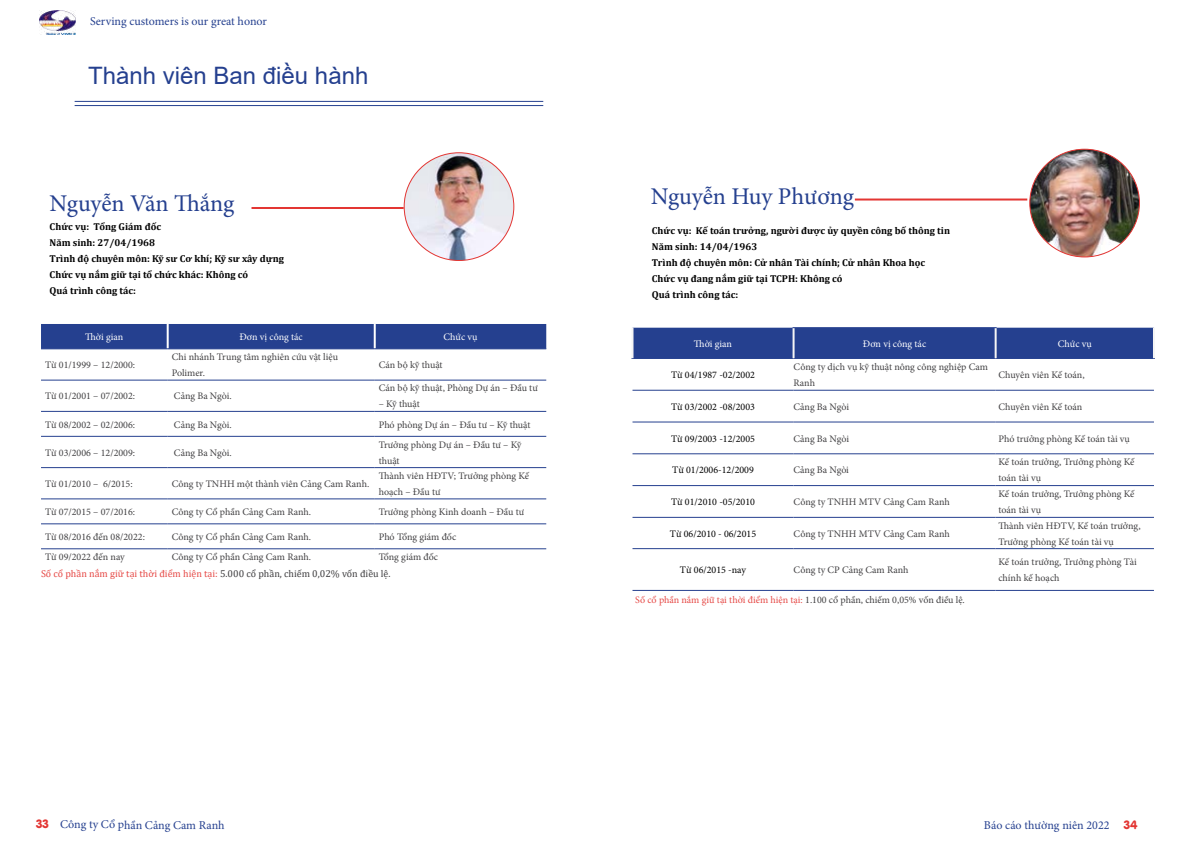
<style>
.page{position:relative;width:1191px;height:842px;background:#fff}
.page>*{position:absolute;margin:0;border:0;box-sizing:border-box;transform-origin:0 0}
.t1{font:24px "Minion Pro";letter-spacing:-.005em;color:#25408f}
.t2{font:24px "Arial";color:#25408f}
.t3{font:12px "Minion Pro";color:#25408f}
.t4{font:700 12px "UVN Van";color:#e33633}
.t5{font:10px/16px "Minion Pro";color:#414042}
.t6{font:700 10px/16px "Cambria";color:#000}
.t7{font:10px "Minion Pro";color:#000}
.t8{font:10px "Cambria";color:#e64a47}
.t9{font:10px "Minion Pro";color:#e64a47}
.t10{font:10px "Minion Pro";color:#fff}
.s1{color:#414042}
.s2{font-family:"UVN Van";font-weight:700;color:#e33633}
</style>
<div class="page">
<hr style="left:75px;top:101px;width:468px;height:1px;background:#25408f">
<hr style="left:75px;top:105px;width:468px;height:1px;background:#25408f">
<hr style="left:251px;top:207px;width:153px;height:2px;background:#e33633">
<div style="left:42px;top:325px;width:504px;height:24px;background:#25408f"></div>
<hr style="left:167px;top:324px;width:2px;height:25px;background:#fff">
<hr style="left:374px;top:324px;width:2px;height:25px;background:#fff">
<hr style="left:41px;top:349px;width:127px;height:1px;background:#25408f">
<hr style="left:168px;top:349px;width:207px;height:1px;background:#25408f">
<hr style="left:375px;top:349px;width:171px;height:1px;background:#25408f">
<hr style="left:41px;top:380px;width:127px;height:1px;background:#25408f">
<hr style="left:168px;top:380px;width:207px;height:1px;background:#25408f">
<hr style="left:375px;top:380px;width:171px;height:1px;background:#25408f">
<hr style="left:41px;top:411px;width:127px;height:1px;background:#25408f">
<hr style="left:168px;top:411px;width:207px;height:1px;background:#25408f">
<hr style="left:375px;top:411px;width:171px;height:1px;background:#25408f">
<hr style="left:41px;top:436px;width:127px;height:1px;background:#25408f">
<hr style="left:168px;top:436px;width:207px;height:1px;background:#25408f">
<hr style="left:375px;top:436px;width:171px;height:1px;background:#25408f">
<hr style="left:41px;top:467px;width:127px;height:1px;background:#25408f">
<hr style="left:168px;top:467px;width:207px;height:1px;background:#25408f">
<hr style="left:375px;top:467px;width:171px;height:1px;background:#25408f">
<hr style="left:41px;top:498px;width:127px;height:1px;background:#25408f">
<hr style="left:168px;top:498px;width:207px;height:1px;background:#25408f">
<hr style="left:375px;top:498px;width:171px;height:1px;background:#25408f">
<hr style="left:41px;top:523px;width:127px;height:1px;background:#25408f">
<hr style="left:168px;top:523px;width:207px;height:1px;background:#25408f">
<hr style="left:375px;top:523px;width:171px;height:1px;background:#25408f">
<hr style="left:41px;top:549px;width:127px;height:1px;background:#25408f">
<hr style="left:168px;top:549px;width:207px;height:1px;background:#25408f">
<hr style="left:375px;top:549px;width:171px;height:1px;background:#25408f">
<div style="left:40px;top:323px;width:514px;height:288px;border:1px solid #fff"></div>
<img style="left:404px;top:153px;width:110px;height:107px">
<div style="left:633px;top:328px;width:520px;height:30px;background:#25408f"></div>
<hr style="left:792px;top:327px;width:204px;height:1px;background:#25408f">
<hr style="left:631px;top:358px;width:162px;height:1px;background:#25408f">
<hr style="left:793px;top:358px;width:202px;height:1px;background:#25408f">
<hr style="left:995px;top:358px;width:160px;height:1px;background:#25408f">
<hr style="left:632px;top:390px;width:161px;height:1px;background:#25408f">
<hr style="left:793px;top:390px;width:202px;height:1px;background:#25408f">
<hr style="left:995px;top:390px;width:159px;height:1px;background:#25408f">
<hr style="left:632px;top:422px;width:161px;height:1px;background:#25408f">
<hr style="left:793px;top:422px;width:202px;height:1px;background:#25408f">
<hr style="left:995px;top:422px;width:159px;height:1px;background:#25408f">
<hr style="left:632px;top:453px;width:161px;height:1px;background:#25408f">
<hr style="left:793px;top:453px;width:202px;height:1px;background:#25408f">
<hr style="left:995px;top:453px;width:159px;height:1px;background:#25408f">
<hr style="left:632px;top:485px;width:161px;height:1px;background:#25408f">
<hr style="left:793px;top:485px;width:202px;height:1px;background:#25408f">
<hr style="left:995px;top:485px;width:159px;height:1px;background:#25408f">
<hr style="left:632px;top:517px;width:161px;height:1px;background:#25408f">
<hr style="left:793px;top:517px;width:202px;height:1px;background:#25408f">
<hr style="left:995px;top:517px;width:159px;height:1px;background:#25408f">
<hr style="left:632px;top:548px;width:161px;height:1px;background:#25408f">
<hr style="left:793px;top:548px;width:202px;height:1px;background:#25408f">
<hr style="left:995px;top:548px;width:159px;height:1px;background:#25408f">
<hr style="left:632px;top:590px;width:161px;height:1px;background:#25408f">
<hr style="left:793px;top:590px;width:202px;height:1px;background:#25408f">
<hr style="left:995px;top:590px;width:159px;height:1px;background:#25408f">
<hr style="left:631px;top:328px;width:2px;height:30px;background:#f5f5f5">
<hr style="left:792px;top:328px;width:2px;height:30px;background:#f5f5f5">
<hr style="left:994px;top:328px;width:2px;height:30px;background:#f5f5f5">
<hr style="left:1153px;top:328px;width:2px;height:30px;background:#f5f5f5">
<hr style="left:855px;top:199px;width:172px;height:2px;background:#e33633">
<img style="left:1029px;top:149px;width:110px;height:108px">
<img style="left:39px;top:11px;width:37px;height:23px">
<p class="t3" style="left:90px;top:13px;width:178px">Serving customers is our great honor</p>
<h1 class="t2" style="left:88px;top:59px;width:282px">Thành viên Ban điều hành</h1>
<h1 class="t1" style="left:50px;top:187px;width:186px">Nguyễn Văn Thắng</h1>
<p class="t6" style="left:50px;top:219px;width:236px">Chức vụ: Tổng Giám đốc<br>Năm sinh: 27/04/1968<br>Trình độ chuyên môn: Kỹ sư Cơ khí; Kỹ sư xây dựng<br>Chức vụ nắm giữ tại tổ chức khác: Không có<br>Quá trình công tác:</p>
<p class="t10" style="left:85px;top:330px;width:40px">Thời gian</p>
<p class="t10" style="left:239px;top:330px;width:65px">Đơn vị công tác</p>
<p class="t10" style="left:443px;top:330px;width:35px">Chức vụ</p>
<p class="t5" style="left:45px;top:357px;width:92px">Từ 01/1999 – 12/2000:</p>
<p class="t5" style="left:172px;top:349px;width:168px">Chi nhánh Trung tâm nghiên cứu vật liệu<br>Polimer.</p>
<p class="t5" style="left:379px;top:357px;width:65px">Cán bộ kỹ thuật</p>
<p class="t5" style="left:45px;top:388px;width:92px">Từ 01/2001 – 07/2002:</p>
<p class="t5" style="left:174px;top:388px;width:59px">Cảng Ba Ngòi.</p>
<p class="t5" style="left:379px;top:380px;width:161px">Cán bộ kỹ thuật, Phòng Dự án – Đầu tư</p>
<p class="t5" style="left:379px;top:396px;width:43px">– Kỹ thuật</p>
<p class="t5" style="left:45px;top:416px;width:92px">Từ 08/2002 – 02/2006:</p>
<p class="t5" style="left:174px;top:416px;width:59px">Cảng Ba Ngòi.</p>
<p class="t5" style="left:379px;top:416px;width:153px">Phó phòng Dự án – Đầu tư – Kỹ thuật</p>
<p class="t5" style="left:45px;top:444px;width:92px">Từ 03/2006 – 12/2009:</p>
<p class="t5" style="left:174px;top:444px;width:59px">Cảng Ba Ngòi.</p>
<p class="t5" style="left:379px;top:436px;width:144px">Trưởng phòng Dự án – Đầu tư – Kỹ thuật</p>
<p class="t5" style="left:45px;top:476px;width:89px">Từ 01/2010 – 6/2015:</p>
<p class="t5" style="left:172px;top:476px;width:199px">Công ty TNHH một thành viên Cảng Cam Ranh.</p>
<p class="t5" style="left:379px;top:468px;width:152px">Thành viên HĐTV; Trưởng phòng Kế hoạch – Đầu tư</p>
<p class="t5" style="left:45px;top:504px;width:92px">Từ 07/2015 – 07/2016:</p>
<p class="t5" style="left:172px;top:504px;width:141px">Công ty Cổ phần Cảng Cam Ranh.</p>
<p class="t5" style="left:379px;top:504px;width:147px">Trưởng phòng Kinh doanh – Đầu tư</p>
<p class="t5" style="left:45px;top:529px;width:101px">Từ 08/2016 đến 08/2022:</p>
<p class="t5" style="left:172px;top:529px;width:141px">Công ty Cổ phần Cảng Cam Ranh.</p>
<p class="t5" style="left:379px;top:529px;width:79px">Phó Tổng giám đốc</p>
<p class="t5" style="left:45px;top:549px;width:81px">Từ 09/2022 đến nay</p>
<p class="t5" style="left:172px;top:549px;width:141px">Công ty Cổ phần Cảng Cam Ranh.</p>
<p class="t5" style="left:379px;top:549px;width:61px">Tổng giám đốc</p>
<p class="t8" style="left:41px;top:567px;width:351px">Số cổ phần nắm giữ tại thời điểm hiện tại: <span class="s1">5.000 cổ phần, chiếm 0,02% vốn điều lệ.</span></p>
<h1 class="t1" style="left:651px;top:180px;width:205px">Nguyễn Huy Phương</h1>
<p class="t6" style="left:652px;top:222px;width:300px">Chức vụ: Kế toán trưởng, người được ủy quyền công bố thông tin Năm sinh: 14/04/1963<br>Trình độ chuyên môn: Cử nhân Tài chính; Cử nhân Khoa học Chức vụ đang nắm giữ tại TCPH: Không có<br>Quá trình công tác:</p>
<p class="t10" style="left:694px;top:337px;width:40px">Thời gian</p>
<p class="t10" style="left:863px;top:337px;width:65px">Đơn vị công tác</p>
<p class="t10" style="left:1057px;top:337px;width:35px">Chức vụ</p>
<p class="t7" style="left:671px;top:368px;width:85px">Từ 04/1987 -02/2002</p>
<p class="t5" style="left:793px;top:359px;width:196px">Công ty dịch vụ kỹ thuật nông công nghiệp Cam<br>Ranh</p>
<p class="t5" style="left:998px;top:367px;width:88px">Chuyên viên Kế toán,</p>
<p class="t7" style="left:671px;top:400px;width:85px">Từ 03/2002 -08/2003</p>
<p class="t5" style="left:793px;top:399px;width:57px">Cảng Ba Ngòi</p>
<p class="t5" style="left:998px;top:399px;width:85px">Chuyên viên Kế toán</p>
<p class="t7" style="left:671px;top:432px;width:85px">Từ 09/2003 -12/2005</p>
<p class="t5" style="left:793px;top:430px;width:57px">Cảng Ba Ngòi</p>
<p class="t5" style="left:998px;top:430px;width:133px">Phó trưởng phòng Kế toán tài vụ</p>
<p class="t7" style="left:672px;top:463px;width:83px">Từ 01/2006-12/2009</p>
<p class="t5" style="left:793px;top:462px;width:57px">Cảng Ba Ngòi</p>
<p class="t5" style="left:998px;top:454px;width:138px">Kế toán trưởng, Trưởng phòng Kế toán tài vụ</p>
<p class="t7" style="left:671px;top:495px;width:85px">Từ 01/2010 -05/2010</p>
<p class="t5" style="left:793px;top:494px;width:158px">Công ty TNHH MTV Cảng Cam Ranh</p>
<p class="t5" style="left:998px;top:486px;width:138px">Kế toán trưởng, Trưởng phòng Kế toán tài vụ</p>
<p class="t7" style="left:670px;top:527px;width:88px">Từ 06/2010 - 06/2015</p>
<p class="t5" style="left:793px;top:525px;width:158px">Công ty TNHH MTV Cảng Cam Ranh</p>
<p class="t5" style="left:998px;top:517px;width:144px">Thành viên HĐTV, Kế toán trưởng,<br>Trưởng phòng Kế toán tài vụ</p>
<p class="t7" style="left:680px;top:563px;width:68px">Từ 06/2015 -nay</p>
<p class="t5" style="left:793px;top:562px;width:117px">Công ty CP Cảng Cam Ranh</p>
<p class="t5" style="left:998px;top:554px;width:140px">Kế toán trưởng, Trưởng phòng Tài chính kế hoạch</p>
<p class="t9" style="left:635px;top:593px;width:331px">Số cổ phần nắm giữ tại thời điểm hiện tại: <span class="s1">1.100 cổ phần, chiếm 0,05% vốn điều lệ.</span></p>
<p class="t4" style="left:36px;top:814px;width:15px">33</p>
<p class="t3" style="left:984px;top:817px;width:155px">Báo cáo thường niên 2022 <span class="s2">34</span></p>
<p class="t3" style="left:60px;top:817px;width:166px">Công ty Cổ phần Cảng Cam Ranh</p>
</div>
